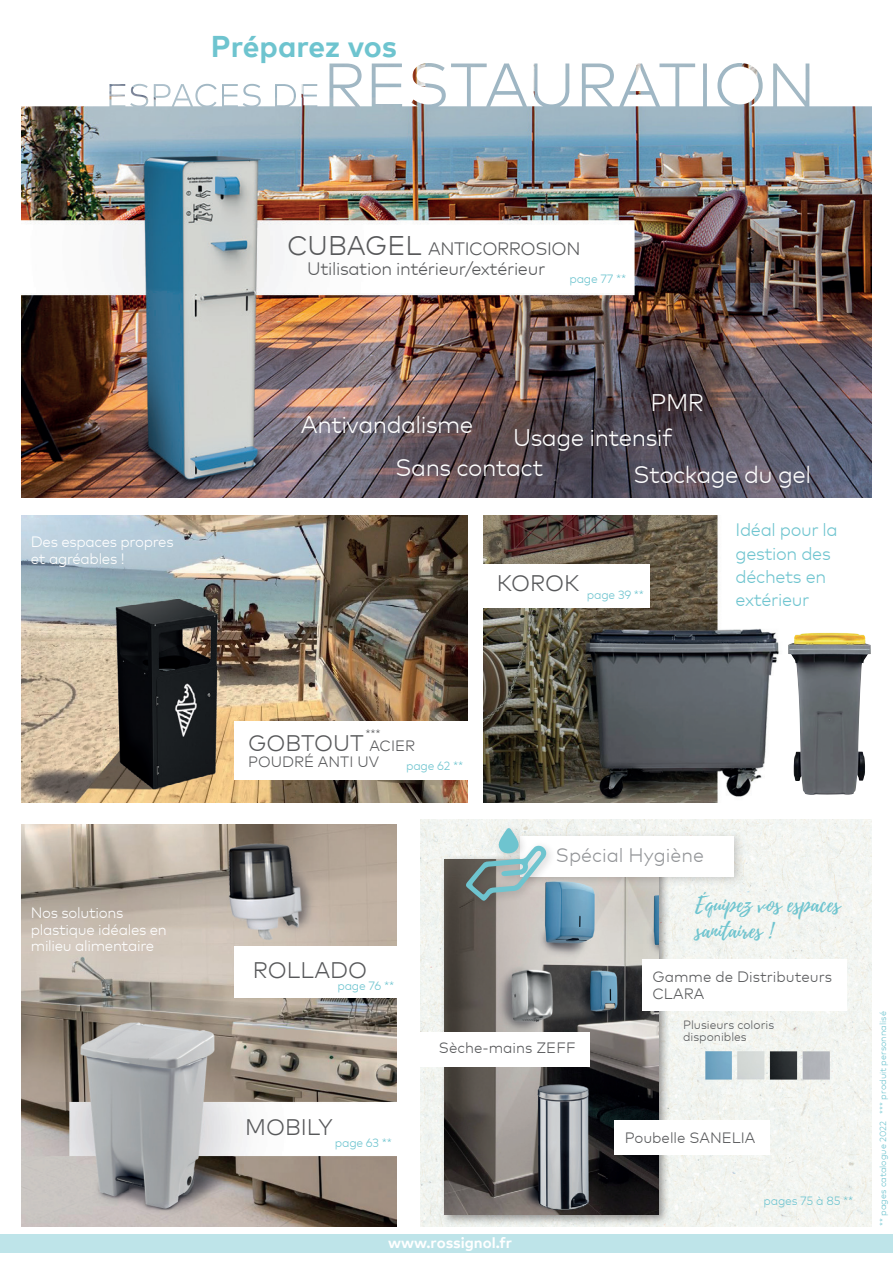
<style>
.page{position:relative;width:893px;height:1263px;background:#fff}
.page>*{position:absolute;margin:0;border:0;box-sizing:border-box;transform-origin:0 0}
.t1{font:700 30px "Mark Pro";letter-spacing:-.005em;color:#6ec4cf}
.t2{font:300 24px/36.6px "Mark Pro";letter-spacing:-.02em;color:#fff}
.t3{font:300 22.5px "Mark Pro";color:#57585a}
.t4{font:21px/25.2px "Playlist Script";color:#6ec4cf}
.t5{font:300 19.5px "Mark Pro";color:#939598}
.t6{font:300 18px "Mark Pro";letter-spacing:-.02em;color:#57585a}
.t7{font:300 18px/23.2px "Mark Pro";letter-spacing:-.02em;color:#6ec4cf}
.t8{font:300 15px/16.5px "Mark Pro";letter-spacing:-.02em;color:#fff}
.t9{font:300 15px/16.5px "Mark Pro";color:#57585a}
.t10{font:700 15px "Mark Pro";color:#fff}
.t11{font:300 12px "Mark Pro";letter-spacing:-.02em;color:#6ec4cf}
.t12{font:300 12px/12px "Mark Pro";color:#57585a}
.t13{font:300 9px "Mark Pro";color:#6ec4cf}
.s1{font-size:27px}
.s2{font-size:15px}
</style>
<div class="page">
<div style="left:0;top:1234px;width:893px;height:18px;background:#bee4e9"></div>
<div style="left:420px;top:819px;width:451px;height:407px;background:#f2f5f0"></div>
<img style="left:21px;top:824px;width:376px;height:402px">
<img style="left:21px;top:515px;width:446px;height:287px">
<div style="left:440px;top:854px;width:230px;height:371px;background:#231f20;opacity:.48"></div>
<img style="left:445px;top:859px;width:214px;height:355px">
<div style="left:235px;top:721px;width:234px;height:58px;background:#fff"></div>
<div style="left:642px;top:959px;width:205px;height:51px;background:#fff"></div>
<div style="left:614px;top:1120px;width:156px;height:34px;background:#fff"></div>
<div style="left:418px;top:1032px;width:172px;height:34px;background:#fff"></div>
<div style="left:235px;top:947px;width:166px;height:51px;background:#fff"></div>
<img style="left:484px;top:515px;width:350px;height:287px">
<img style="left:21px;top:106px;width:851px;height:391px">
<svg style="left:109px;top:63px;width:701px;height:43px"></svg>
<div style="left:482px;top:564px;width:167px;height:43px;background:#fff"></div>
<div style="left:515px;top:830px;width:230px;height:57px;background:#231f20;opacity:.21"></div>
<div style="left:520px;top:836px;width:214px;height:40px;background:#fff"></div>
<img style="left:788px;top:633px;width:83px;height:162px">
<img style="left:693px;top:1049px;width:145px;height:42px">
<div style="left:460px;top:823px;width:97px;height:88px;background:#231f20;opacity:.21"></div>
<svg style="left:466px;top:828px;width:81px;height:73px"></svg>
<h1 class="t1" style="left:211px;top:24px;width:187px">Préparez vos</h1>
<p class="t8" style="left:31px;top:532px;width:144px">Des espaces propres et agréables !</p>
<p class="t8" style="left:31px;top:903px;width:138px">Nos solutions plastique idéales en milieu alimentaire</p>
<p class="t6" style="left:287px;top:235px;width:295px"><span class="s1">CUBAGEL</span> ANTICORROSION</p>
<p class="t11" style="left:569px;top:270px;width:58px">page 77 **</p>
<p class="t6" style="left:307px;top:255px;width:240px">Utilisation intérieur/extérieur</p>
<h2 class="t2" style="left:650px;top:382px;width:55px">PMR</h2>
<h2 class="t2" style="left:301px;top:405px;width:174px">Antivandalisme</h2>
<h2 class="t2" style="left:634px;top:418px;width:179px;text-indent:-120px">Usage intensif<br>Stockage du gel</h2>
<h2 class="t2" style="left:395px;top:447px;width:149px">Sans contact</h2>
<p class="t11" style="left:497px;top:585px;width:149px"><sup>KOROK</sup> page 39 **</p>
<p class="t7" style="left:736px;top:517px;width:104px">Idéal pour la gestion des déchets en extérieur</p>
<p class="t12" style="left:365px;top:726px;width:17px">***</p>
<h3 class="t3" style="left:248px;top:726px;width:169px">GOBTOUT <span class="s2">ACIER</span></h3>
<p class="t9" style="left:248px;top:752px;width:133px">POUDRÉ ANTI UV</p>
<p class="t11" style="left:406px;top:756px;width:59px">page 62 **</p>
<h3 class="t5" style="left:556px;top:840px;width:150px">Spécial Hygiène</h3>
<h3 class="t3" style="left:253px;top:953px;width:116px">ROLLADO</h3>
<p class="t11" style="left:337px;top:977px;width:58px">page 76 **</p>
<h3 class="t3" style="left:245px;top:1111px;width:89px">MOBILY</h3>
<p class="t11" style="left:335px;top:1133px;width:59px">page 63 **</p>
<p class="t9" style="left:439px;top:1038px;width:138px">Sèche-mains ZEFF</p>
<p class="t10" style="left:388px;top:1231px;width:126px">www.rossignol.fr</p>
<h3 class="t4" style="left:695px;top:893px;width:147px">Équipez vos espaces sanitaires !</h3>
<p class="t9" style="left:652px;top:967px;width:181px">Gamme de Distributeurs<br>CLARA</p>
<p class="t12" style="left:683px;top:1018px;width:93px">Plusieurs coloris disponibles</p>
<p class="t9" style="left:625px;top:1128px;width:132px">Poubelle SANELIA</p>
<p class="t11" style="left:764px;top:1192px;width:91px">pages 75 à 85 **</p>
<p class="t13" style="left:876px;top:1226px;width:216px;rotate:-90deg">** pages catalogue 2022 *** produit personnalisé</p>
</div>
